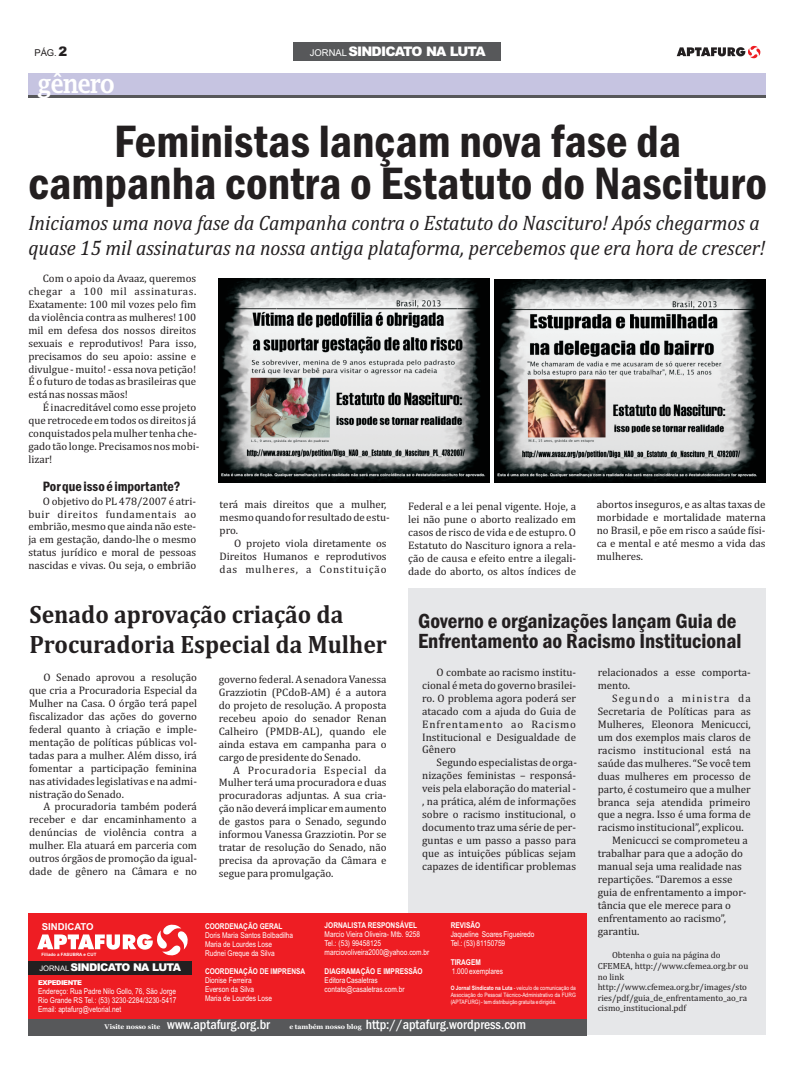
<style>
.page{position:relative;width:794px;height:1078px;background:#fff}
.page>*{position:absolute;margin:0;border:0;box-sizing:border-box;transform-origin:0 0}
.t1{font:600 condensed 46.9px/42.8px "Franklin Gothic";color:#231f20;text-align:center}
.t2{font:25.9px "Lucida Fax";letter-spacing:-.065em;color:#fff;scale:.9 1}
.t3{font:700 25.5px/29.9px "Cambria";color:#231f20;scale:.93 1}
.t4{font:600 condensed 21.2px/19.3px "Franklin Gothic";color:#231f20}
.t5{font:italic 21.1px/24.8px "Cambria";color:#231f20;scale:.93 1}
.t6{font:600 condensed 14px "Franklin Gothic";color:#231f20}
.t7{font:500 condensed 13.8px "Franklin Gothic";color:#fff}
.t8{font:900 13.2px "Arial";letter-spacing:-.065em;color:#fff}
.t9{font:11px/12.9px "Cambria";color:#231f20;text-align:justify}
.t10{font:11px "Cambria";letter-spacing:.105em;color:#231f20}
.t11{font:900 10.6px "Arial";letter-spacing:-.065em;color:#fff}
.t12{font:700 9.6px "Arial";color:#fff}
.t13{font:9.4px "Arial";color:#231f20}
.t14{font:9px/10.6px "Cambria";color:#231f20}
.t15{font:8px/9.1px "Arial Narrow";color:#fff}
.t16{font:700 8px "Arial Narrow";color:#fff}
.t17{font:900 6.7px "Arial";letter-spacing:-.065em;color:#fff}
.t18{font:6px/6.8px "Arial Narrow";color:#fff;text-align:justify}
.t19{font:700 4.5px "Arial";color:#fff}
.s1{font-weight:900;font-size:13.2px}
.s2{font-weight:400;font-size:9.4px}
.s3{font-weight:700}
.s4{font-weight:400;font-size:7.6px}
.s5{font-family:"Georgia";font-weight:700;font-stretch:normal;font-size:6.7px}
</style>
<div class="page">
<div style="left:408px;top:588px;width:357px;height:447px;background:#e6e7e9"></div>
<div style="left:28px;top:912px;width:558px;height:123px;background:#ee1d23"></div>
<div style="left:28px;top:1018px;width:558px;height:17px;background:#57585a"></div>
<div style="left:28px;top:960px;width:164px;height:14px;background:#231f20"></div>
<svg style="left:676px;top:46px;width:84px;height:12px"></svg>
<div style="left:293px;top:43px;width:208px;height:18px;background:#57585a"></div>
<svg style="left:37px;top:924px;width:151px;height:31px"></svg>
<div style="left:28px;top:73px;width:737px;height:22px;background:#c6c4e1"></div>
<hr style="left:28px;top:95px;width:737px;height:3px;background:#57585a">
<img style="left:494px;top:279px;width:271px;height:203px">
<img style="left:218px;top:279px;width:271px;height:203px">
<p class="t13" style="left:34px;top:49px;width:34px">PÁG. <span class="s1">2</span></p>
<p class="t8" style="left:310px;top:47px;width:177px"><span class="s2">JORNAL</span> SINDICATO NA LUTA</p>
<h2 class="t2" style="left:37px;top:73px;width:88px">gênero</h2>
<h1 class="t1" style="left:28px;top:123px;width:740px">Feministas lançam nova fase da campanha contra o Estatuto do Nascituro</h1>
<h3 class="t5" style="left:28px;top:212px;width:794px">Iniciamos uma nova fase da Campanha contra o Estatuto do Nascituro! Após chegarmos a quase 15 mil assinaturas na nossa antiga plataforma, percebemos que era hora de crescer!</h3>
<p class="t9" style="left:28px;top:273px;width:169px;text-indent:14px">Com o apoio da Avaaz, queremos chegar a 100 mil assinaturas.<br>Exatamente: 100 mil vozes pelo fim da violência contra as mulheres! 100 mil em defesa dos nossos direitos sexuais e reprodutivos! Para isso, precisamos do seu apoio: assine e divulgue - muito! - essa nova petição!<br>É o futuro de todas as brasileiras que está nas nossas mãos!</p>
<p class="t9" style="left:28px;top:401px;width:173px;text-align:left;text-indent:14px">É inacreditável como esse projeto que retrocede em todos os direitos já conquistados pela mulher tenha che&shy;gado tão longe. Precisamos nos mobi&shy;lizar!</p>
<p class="t6" style="left:43px;top:481px;width:139px">Por que isso é importante?</p>
<p class="t9" style="left:28px;top:495px;width:169px;text-indent:14px">O objetivo do PL 478/2007 é atri&shy;buir direitos fundamentais ao embrião, mesmo que ainda não este&shy;ja em gestação, dando-lhe o mesmo status jurídico e moral de pessoas nascidas e vivas. Ou seja, o embrião</p>
<p class="t9" style="left:220px;top:498px;width:172px;text-align:left">terá mais direitos que a mulher, mesmo quando for resultado de estu&shy;pro.</p>
<p class="t9" style="left:220px;top:537px;width:168px;text-indent:14px">O projeto viola diretamente os Direitos Humanos e reprodutivos das mulheres, a Constituição</p>
<p class="t9" style="left:408px;top:500px;width:169px">Federal e a lei penal vigente. Hoje, a lei não pune o aborto realizado em casos de risco de vida e de estupro. O Estatuto do Nascituro ignora a rela&shy;ção de causa e efeito entre a ilegali&shy;dade do aborto, os altos índices de</p>
<p class="t9" style="left:597px;top:498px;width:170px">abortos inseguros, e as altas taxas de morbidade e mortalidade materna no Brasil, e põe em risco a saúde físi&shy;ca e mental e até mesmo a vida das mulheres.</p>
<h3 class="t3" style="left:29px;top:601px;width:386px">Senado aprovação criação da<br>Procuradoria Especial da Mulher</h3>
<h3 class="t4" style="left:418px;top:613px;width:325px">Governo e organizações lançam Guia de<br>Enfrentamento ao Racismo Institucional</h3>
<p class="t9" style="left:29px;top:671px;width:169px;text-indent:14px">O Senado aprovou a resolução que cria a Procuradoria Especial da Mulher na Casa. O órgão terá papel fiscalizador das ações do governo federal quanto à criação e imple&shy;mentação de políticas públicas vol&shy;tadas para a mulher. Além disso, irá fomentar a participação feminina nas atividades legislativas e na admi&shy;nistração do Senado.</p>
<p class="t9" style="left:29px;top:800px;width:169px;text-indent:14px">A procuradoria também poderá receber e dar encaminhamento a denúncias de violência contra a mulher. Ela atuará em parceria com outros órgãos de promoção da igual&shy;dade de gênero na Câmara e no</p>
<p class="t9" style="left:219px;top:673px;width:169px">governo federal. A senadora Vanessa Grazziotin (PCdoB-AM) é a autora do projeto de resolução. A proposta recebeu apoio do senador Renan Calheiro (PMDB-AL), quando ele ainda estava em campanha para o cargo de presidente do Senado.</p>
<p class="t9" style="left:219px;top:763px;width:169px;text-indent:14px">A Procuradoria Especial da Mulher terá uma procuradora e duas procuradoras adjuntas. A sua cria&shy;ção não deverá implicar em aumento de gastos para o Senado, segundo informou Vanessa Grazziotin. Por se tratar de resolução do Senado, não precisa da aprovação da Câmara e segue para promulgação.</p>
<p class="t9" style="left:422px;top:666px;width:155px;text-indent:14px">O combate ao racismo institu&shy;cional é meta do governo brasilei&shy;ro. O problema agora poderá ser atacado com a ajuda do Guia de Enfrentamento ao Racismo Institucional e Desigualdade de Gênero</p>
<p class="t9" style="left:422px;top:756px;width:156px;text-indent:14px">Segundo especialistas de orga&shy;nizações feministas – responsá&shy;veis pela elaboração do material - , na prática, além de informações sobre o racismo institucional, o documento traz uma série de per&shy;guntas e um passo a passo para que as intuições públicas sejam capazes de identificar problemas</p>
<p class="t16" style="left:325px;top:922px;width:94px">JORNALISTA RESPONSÁVEL</p>
<p class="t15" style="left:325px;top:930px;width:106px">Marcio Vieira Oliveira- Mtb. 9258<br>Tel.: (53) 99458125 marciovoliveira2000@yahoo.com.br</p>
<p class="t16" style="left:325px;top:967px;width:100px">DIAGRAMAÇÃO E IMPRESSÃO</p>
<p class="t15" style="left:325px;top:975px;width:81px">Editora Casaletras contato@casaletras.com.br</p>
<p class="t16" style="left:451px;top:922px;width:31px">REVISÃO</p>
<p class="t15" style="left:451px;top:930px;width:85px">Jaqueline Soares Figueiredo<br>Tel.: (53) 81150759</p>
<p class="t16" style="left:451px;top:958px;width:32px">TIRAGEM</p>
<p class="t15" style="left:452px;top:966px;width:53px">1.000 exemplares</p>
<p class="t18" style="left:451px;top:984px;width:127px"><span class="s3">O Jornal Sindicato na Luta</span> - veículo de comunicação da Associação do Pessoal Técnico-Administrativo da FURG (APTAFURG) - tem distribuição gratuita e dirigida.</p>
<p class="t16" style="left:205px;top:922px;width:79px">COORDENAÇÃO GERAL</p>
<p class="t15" style="left:205px;top:930px;width:90px">Doris Maria Santos Bolbadilha<br>Maria de Lourdes Lose<br>Rudnei Greque da Silva</p>
<p class="t16" style="left:205px;top:967px;width:102px">COORDENAÇÃO DE IMPRENSA</p>
<p class="t15" style="left:205px;top:976px;width:69px">Dionise Ferreira<br>Everson da Silva<br>Maria de Lourdes Lose</p>
<p class="t12" style="left:42px;top:922px;width:53px">SINDICATO</p>
<p class="t19" style="left:42px;top:952px;width:56px">Filiado a FASUBRA e CUT</p>
<p class="t11" style="left:39px;top:963px;width:143px"><span class="s4">JORNAL</span> SINDICATO NA LUTA</p>
<p class="t17" style="left:38px;top:980px;width:45px">EXPEDIENTE</p>
<p class="t15" style="left:38px;top:987px;width:140px;text-align:justify">Endereço: Rua Padre Nilo Gollo, 76, São Jorge Rio Grande RS Tel.: (53) 3230-2284/3230-5417<br>Email: aptafurg@vetorial.net</p>
<p class="t7" style="left:105px;top:1019px;width:167px"><span class="s5">Visite nosso site</span> www.aptafurg.org.br</p>
<p class="t7" style="left:289px;top:1019px;width:238px"><span class="s5">e também nosso blog</span> http://aptafurg.wordpress.com</p>
<p class="t9" style="left:597px;top:666px;width:155px">relacionados a esse comporta&shy;mento.</p>
<p class="t10" style="left:612px;top:693px;width:140px">Segundo a ministra da</p>
<p class="t9" style="left:597px;top:705px;width:155px">Secretaria de Políticas para as</p>
<p class="t9" style="left:597px;top:718px;width:154px">Mulheres, Eleonora Menicucci,</p>
<p class="t9" style="left:597px;top:731px;width:155px">um dos exemplos mais claros de</p>
<p class="t9" style="left:597px;top:744px;width:155px">racismo institucional está na</p>
<p class="t9" style="left:597px;top:757px;width:155px">saúde das mulheres. “Se você tem</p>
<p class="t9" style="left:597px;top:770px;width:155px">duas mulheres em processo de</p>
<p class="t9" style="left:597px;top:782px;width:155px">parto, é costumeiro que a mulher</p>
<p class="t9" style="left:597px;top:795px;width:155px">branca seja atendida primeiro</p>
<p class="t9" style="left:597px;top:808px;width:155px">que a negra. Isso é uma forma de</p>
<p class="t9" style="left:597px;top:821px;width:147px">racismo institucional”, explicou.</p>
<p class="t9" style="left:612px;top:834px;width:137px">Menicucci se comprometeu a</p>
<p class="t9" style="left:597px;top:847px;width:147px">trabalhar para que a adoção do</p>
<p class="t9" style="left:597px;top:860px;width:146px">manual seja uma realidade nas</p>
<p class="t9" style="left:597px;top:873px;width:136px">repartições. “Daremos a esse</p>
<p class="t9" style="left:597px;top:886px;width:150px">guia de enfrentamento a impor-</p>
<p class="t9" style="left:597px;top:899px;width:135px">tância que ele merece para o</p>
<p class="t9" style="left:597px;top:911px;width:130px">enfrentamento ao racismo”,</p>
<p class="t9" style="left:597px;top:924px;width:43px">garantiu.</p>
<p class="t14" style="left:597px;top:950px;width:152px;text-indent:14px">Obtenha o guia na página do<br>CFEMEA, http://www.cfemea.org.br ou no link http://www.cfemea.org.br/images/sto ries/pdf/guia_de_enfrentamento_ao_ra cismo_institucional.pdf</p>
</div>
